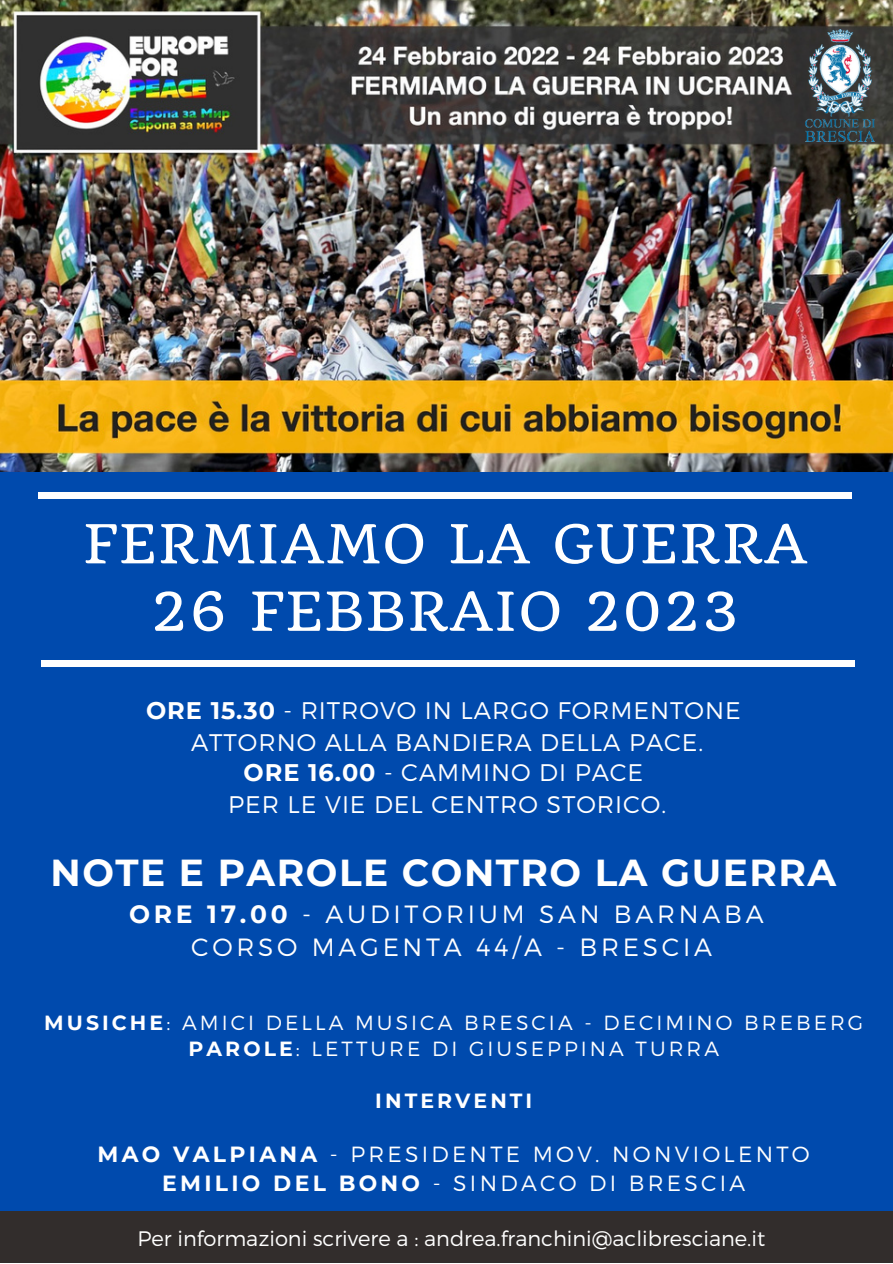
<style>
.page{position:relative;width:893px;height:1264px;background:#fff}
.page>*{position:absolute;margin:0;border:0;box-sizing:border-box;transform-origin:0 0}
.t1{font:52.35px/67.5px "Quando";letter-spacing:.04em;color:#fff;text-align:center}
.t2{font:700 37.5px "Montserrat";letter-spacing:.04em;color:#fff}
.t3{font:300 24.9px/32.5px "Montserrat";letter-spacing:.15em;color:#fff;text-align:center}
.t4{font:300 24px/31px "Montserrat";letter-spacing:.04em;color:#fff;text-align:center}
.t5{font:300 21.9px/29.2px "Montserrat";letter-spacing:.15em;color:#fff;text-align:center}
.t6{font:300 21px "Montserrat";color:#fff}
.t7{font:300 20.4px/25.8px "Montserrat";letter-spacing:.15em;color:#fff;text-align:center}
.t8{font:700 20.4px "Montserrat";letter-spacing:.15em;color:#fff}
.s1{font-weight:700}
</style>
<div class="page">
<div style="left:0;top:0;width:892px;height:1262px;background:#004aad"></div>
<div style="left:38px;top:492px;width:813px;height:7px;background:#fff"></div>
<div style="left:41px;top:659px;width:813px;height:7px;background:#fff"></div>
<img style="left:0;top:0;width:892px;height:471px">
<div style="left:0;top:1211px;width:892px;height:51px;background:#322d2c"></div>
<img style="left:805px;top:29px;width:69px;height:113px">
<h1 class="t1" style="left:83px;top:510px;width:725px">FERMIAMO LA GUERRA<br>26 FEBBRAIO 2023</h1>
<p class="t4" style="left:146px;top:694px;width:596px"><span class="s1">ORE 15.30</span> - RITROVO IN LARGO FORMENTONE<br>ATTORNO ALLA BANDIERA DELLA PACE.<br><span class="s1">ORE 16.00</span> - CAMMINO DI PACE<br>PER LE VIE DEL CENTRO STORICO.</p>
<h2 class="t2" style="left:51px;top:849px;width:787px">NOTE E PAROLE CONTRO LA GUERRA</h2>
<p class="t3" style="left:129px;top:896px;width:636px"><span class="s1">ORE 17.00</span> - AUDITORIUM SAN BARNABA<br>CORSO MAGENTA 44/A - BRESCIA</p>
<p class="t7" style="left:44px;top:1009px;width:820px"><span class="s1">MUSICHE</span>: AMICI DELLA MUSICA BRESCIA - DECIMINO BREBERG<br><span class="s1">PAROLE</span>: LETTURE DI GIUSEPPINA TURRA</p>
<p class="t8" style="left:375px;top:1088px;width:158px">INTERVENTI</p>
<p class="t5" style="left:98px;top:1138px;width:713px"><span class="s1">MAO VALPIANA</span> - PRESIDENTE MOV. NONVIOLENTO<br><span class="s1">EMILIO DEL BONO</span> - SINDACO DI BRESCIA</p>
<p class="t6" style="left:137px;top:1224px;width:629px">Per informazioni scrivere a : andrea.franchini@aclibresciane.it</p>
</div>
